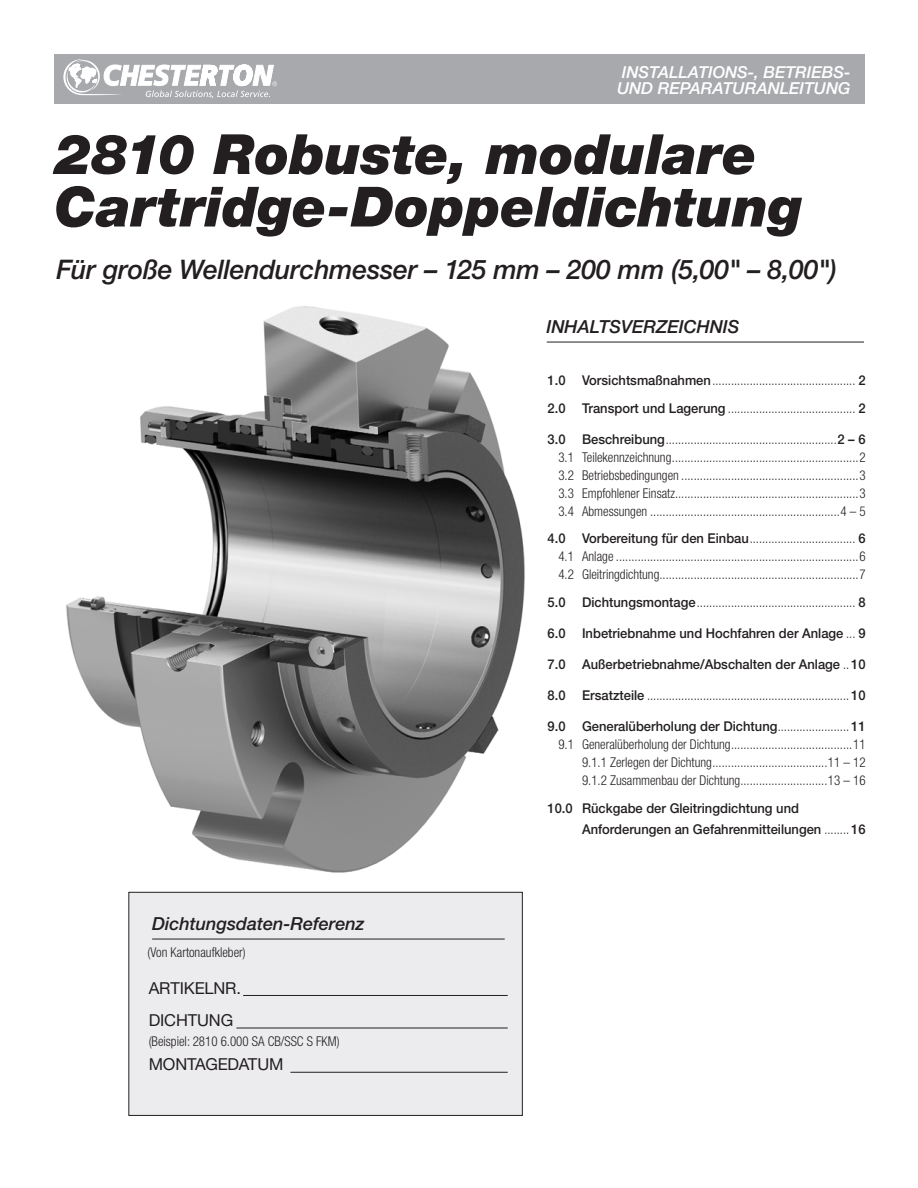
<style>
.page{position:relative;width:918px;height:1188px;background:#fff}
.page>*{position:absolute;margin:0;border:0;box-sizing:border-box;transform-origin:0 0}
.t1{font:italic 900 55.5px/52.5px "Helvetica Neue CE";letter-spacing:-.005em;color:#231f20}
.t2{font:italic 500 27px "Helvetica Neue";letter-spacing:-.01em;color:#231f20}
.t3{font:italic 500 18px "Helvetica Neue";color:#231f20}
.t4{font:italic 500 16.5px/16.5px "Helvetica Neue";color:#fff}
.t5{font:16.5px/32.5px "Helvetica Neue CE";letter-spacing:-.01em;color:#231f20}
.t6{font:300 condensed 13.5px/18px "Helvetica Neue";color:#231f20;text-align:justify;scale:.96 1}
.t7{font:500 13.5px/21px "Helvetica Neue CE";color:#231f20;scale:.96 1}
.s1{font-family:"Helvetica Neue CE";font-weight:500;font-stretch:normal}
.s2{font-family:"Helvetica Neue";font-weight:300;font-stretch:condensed}
</style>
<div class="page">
<img style="left:66px;top:306px;width:498px;height:586px">
<hr style="left:547px;top:342px;width:317px;height:1px;background:#231f20">
<div style="left:54px;top:54px;width:810px;height:50px;background:#a8a9ad"></div>
<svg style="left:63px;top:59px;width:214px;height:39px"></svg>
<div style="left:129px;top:892px;width:393px;height:223px;background:#ececee"></div>
<hr style="left:152px;top:939px;width:353px;height:1px;background:#231f20">
<div style="left:128px;top:892px;width:395px;height:224px;border:1px solid #231f20"></div>
<hr style="left:243px;top:995px;width:265px;height:1px;background:#231f20">
<hr style="left:236px;top:1028px;width:272px;height:1px;background:#231f20">
<hr style="left:290px;top:1072px;width:218px;height:1px;background:#231f20">
<p class="t4" style="left:617px;top:63px;width:235px">INSTALLATIONS-, BETRIEBS-<br>UND REPARATURANLEITUNG</p>
<h1 class="t1" style="left:54px;top:128px;width:750px">2810 Robuste, modulare<br>Cartridge-Doppeldichtung</h1>
<h2 class="t2" style="left:56px;top:254px;width:782px">Für große Wellendurchmesser – 125 mm – 200 mm (5,00" – 8,00")</h2>
<h3 class="t3" style="left:546px;top:316px;width:195px">INHALTSVERZEICHNIS</h3>
<h3 class="t3" style="left:152px;top:913px;width:214px">Dichtungsdaten-Referenz</h3>
<p class="t6" style="left:148px;top:944px;width:104px">(Von Kartonaufkleber)</p>
<p class="t5" style="left:149px;top:972px;width:94px">ARTIKELNR.<br>DICHTUNG</p>
<p class="t6" style="left:149px;top:1032px;width:200px">(Beispiel: 2810 6.000 SA CB/SSC S FKM)</p>
<p class="t5" style="left:149px;top:1048px;width:136px">MONTAGEDATUM</p>
<p class="t6" style="left:548px;top:366px;width:333px;line-height:27.8px"><span class="s1">1.0 Vorsichtsmaßnahmen</span>.............................................. <span class="s1">2<br>2.0 Transport und Lagerung</span> ......................................... <span class="s1">2</span></p>
<p class="t6" style="left:558px;top:430px;width:322px;text-indent:-11px"><span class="s1">3.0 Beschreibung</span>.......................................................<span class="s1">2 – 6<br></span>3.1 Teilekennzeichnung............................................................2<br>3.2 Betriebsbedingungen .........................................................3<br>3.3 Empfohlener Einsatz...........................................................3<br>3.4 Abmessungen .............................................................4 – 5</p>
<p class="t6" style="left:558px;top:530px;width:322px;text-indent:-11px"><span class="s1">4.0 Vorbereitung für den Einbau</span>.................................. <span class="s1">6<br></span>4.1 Anlage ..............................................................................6<br>4.2 Gleitringdichtung................................................................7</p>
<p class="t6" style="left:548px;top:593px;width:333px"><span class="s1">5.0 Dichtungsmontage</span>................................................... <span class="s1">8</span></p>
<p class="t7" style="left:548px;top:623px;width:333px">6.0 Inbetriebnahme und Hochfahren der Anlage <span class="s2">...</span> 9</p>
<p class="t7" style="left:548px;top:654px;width:333px">7.0 Außerbetriebnahme/Abschalten der Anlage <span class="s2">..</span> 10</p>
<p class="t6" style="left:548px;top:686px;width:333px"><span class="s1">8.0 Ersatzteile</span> ................................................................. <span class="s1">10</span></p>
<p class="t7" style="left:548px;top:716px;width:333px">9.0 Generalüberholung der Dichtung<span class="s2">.......................</span> 11</p>
<p class="t6" style="left:582px;top:735px;width:297px;text-indent:-24px">9.1 Generalüberholung der Dichtung.......................................11<br>9.1.1 Zerlegen der Dichtung.....................................11 – 12<br>9.1.2 Zusammenbau der Dichtung............................13 – 16</p>
<p class="t7" style="left:582px;top:798px;width:297px;text-indent:-35px">10.0 Rückgabe der Gleitringdichtung und<br>Anforderungen an Gefahrenmitteilungen <span class="s2">........</span> 16</p>
</div>
